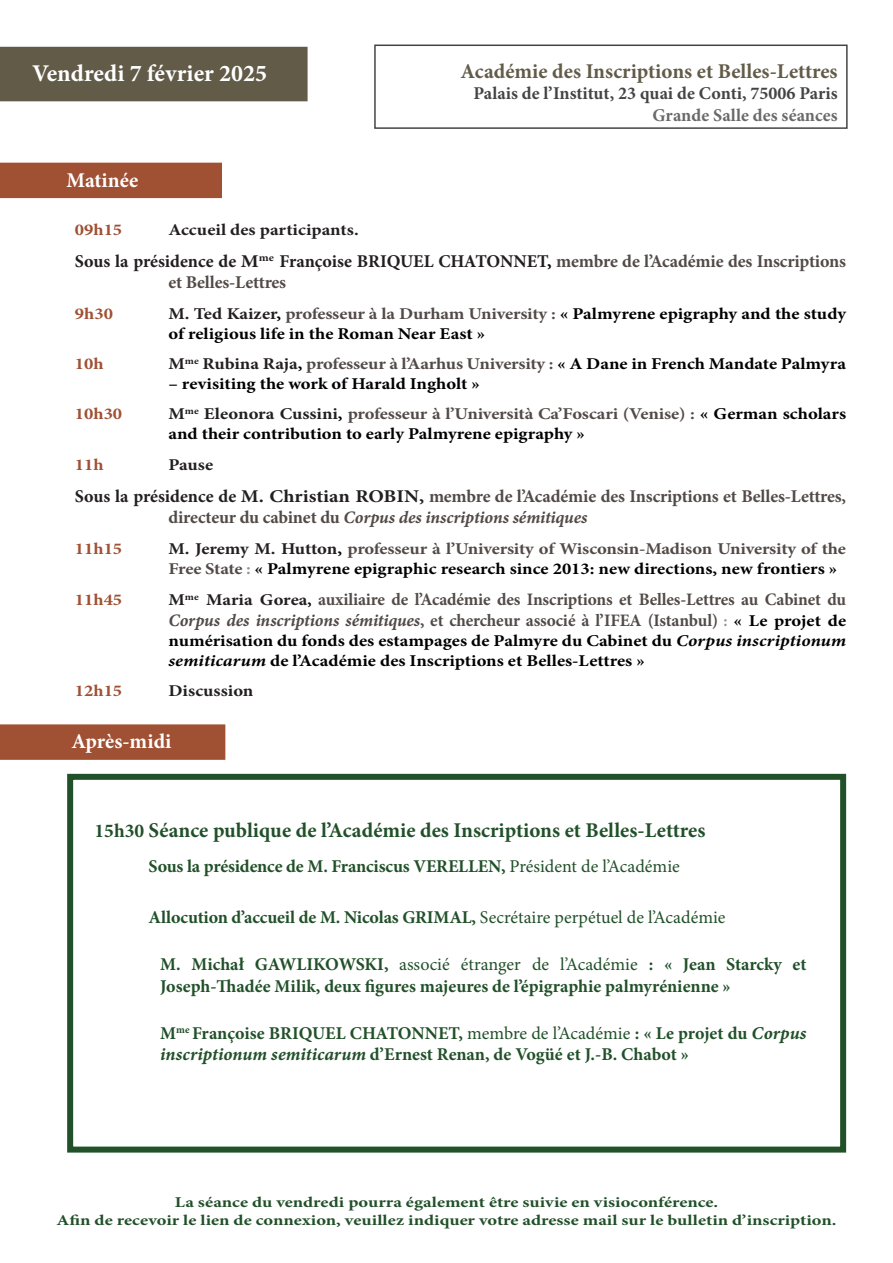
<style>
.page{position:relative;width:893px;height:1263px;background:#fff}
.page>*{position:absolute;margin:0;border:0;box-sizing:border-box;transform-origin:0 0}
.t1{font:700 24px "Minion Pro";color:#fff}
.texte{font:700 21px "Minion Pro";color:#215029}
.t2{font:700 21px "Minion Pro";color:#625b48}
.t3{font:700 21px "Minion Pro";color:#fff}
.texte-2{font:700 18px/21.6px "Minion Pro";letter-spacing:-.005em;color:#215029}
.texte-3{font:700 18px/21.6px "Minion Pro";letter-spacing:-.005em;color:#524a47}
.t4{font:700 18px "Minion Pro";color:#444}
.t5{font:700 18px "Minion Pro";letter-spacing:.005em;color:#696969}
.texte-4{font:700 17.55px/21px "Minion Pro";letter-spacing:-.01em;color:#524a47}
.texte-5{font:17.55px "Minion Pro Bold It Capt";letter-spacing:-.005em;color:#524a47}
.texte-6{font:700 16.5px/19.8px "Minion Pro";letter-spacing:-.005em;color:#000;scale:1.13 1}
.texte-7{font:700 16.5px "Minion Pro";letter-spacing:-.01em;color:#524a47;scale:1.13 1}
.texte-8{font:700 16.5px "Minion Pro";color:#231f20;scale:1.13 1}
.texte-9{font:700 16.5px "Minion Pro";color:#a05033;scale:1.13 1}
.t6{font:700 15px "Minion Pro";color:#215029;scale:1.23 1}
.s1{color:#231f20}
.s2{color:#000}
.s3{color:#524a47}
.s4{font-family:"Minion Pro";font-weight:700;font-size:18px}
.s5{color:#939598}
.s6{font-size:16.5px;color:#231f20}
.s7{font-size:16.5px;color:#000}
.s8{font-family:"Minion Pro Bold It Capt";font-weight:400}
.s9{font-size:16.5px;color:#939598}
.s10{font-family:"Minion Variable Concept";font-weight:400;font-style:italic}
.s11{font-size:19.5px}
.s12{font-weight:400}
</style>
<div class="page">
<div style="left:0;top:163px;width:222px;height:35px;background:#a05033"></div>
<div style="left:0;top:724px;width:225px;height:36px;background:#a05033"></div>
<div style="left:0;top:47px;width:308px;height:54px;background:#625b48"></div>
<div style="left:374px;top:45px;width:474px;height:84px;border:2px solid #444"></div>
<div style="left:67px;top:774px;width:779px;height:378px;border:6px solid #215029"></div>
<p class="t1" style="left:32px;top:56px;width:236px">Vendredi 7 février 2025</p>
<p class="t3" style="left:67px;top:166px;width:73px">Matinée</p>
<p class="t2" style="left:461px;top:56px;width:378px">Académie des Inscriptions et Belles-Lettres</p>
<p class="t4" style="left:473px;top:81px;width:366px">Palais de l’Institut, 23 quai de Conti, 75006 Paris</p>
<p class="t5" style="left:653px;top:102px;width:186px">Grande Salle des séances</p>
<p class="texte-9" style="left:75px;top:218px;width:43px">09h15</p>
<p class="texte-8" style="left:168px;top:218px;width:170px">Accueil des participants.</p>
<p class="texte-3" style="left:168px;top:250px;width:679px;text-indent:-94px"><span class="s1">Sous la présidence de M</span><sup>me</sup> <span class="s1">Françoise BRIQUEL CHATONNET</span><span class="s2">,</span> membre de l’Académie des Inscriptions et Belles-Lettres</p>
<p class="texte-9" style="left:75px;top:302px;width:35px">9h30</p>
<p class="texte-6" style="left:168px;top:303px;width:601px"><span class="s1">M. Ted Kaizer</span>, <span class="s3">professeur à la Durham University :</span> « Palmyrene epigraphy and the study of religious life in the Roman Near East »</p>
<p class="texte-9" style="left:75px;top:352px;width:27px">10h</p>
<p class="texte-7" style="left:168px;top:352px;width:601px"><span class="s1">M</span><sup>me</sup> <span class="s1">Rubina Raja</span><span class="s2">,</span> professeur à l’Aarhus University : <span class="s2">« A Dane in French Mandate Palmyra</span></p>
<p class="texte-6" style="left:168px;top:373px;width:277px">– revisiting the work of Harald Ingholt »</p>
<p class="texte-9" style="left:75px;top:402px;width:43px">10h30</p>
<p class="texte-6" style="left:168px;top:404px;width:601px"><span class="s1">M</span><sup>me</sup> <span class="s1">Eleonora Cussini</span>, <span class="s3">professeur à l’Università Ca’Foscari (Venise) :</span> « German scholars and their contribution to early Palmyrene epigraphy »</p>
<p class="texte-9" style="left:75px;top:453px;width:27px">11h</p>
<p class="texte-8" style="left:168px;top:453px;width:41px">Pause</p>
<p class="texte-3" style="left:75px;top:485px;width:773px"><span class="s1">Sous la présidence de M. Christian ROBIN,</span> membre de l’Académie des Inscriptions et Belles-Lettres,</p>
<p class="texte-5" style="left:168px;top:505px;width:420px"><span class="s4">directeur du cabinet du</span> Corpus des inscriptions sémitiques</p>
<p class="texte-9" style="left:75px;top:537px;width:43px">11h15</p>
<p class="texte-6" style="left:168px;top:538px;width:601px"><span class="s1">M. Jeremy M. Hutton</span>, <span class="s3">professeur à l’University of Wisconsin-Madison University of the<br>Free State</span> <span class="s5">:</span> « Palmyrene epigraphic research since 2013: new directions, new frontiers »</p>
<p class="texte-9" style="left:75px;top:588px;width:43px">11h45</p>
<p class="texte-4" style="left:168px;top:589px;width:679px"><span class="s6">M</span><sup>me</sup> <span class="s6">Maria Gorea</span><span class="s7">,</span> auxiliaire de l’Académie des Inscriptions et Belles-Lettres au Cabinet du<br><span class="s8">Corpus des inscriptions sémitiques</span>, et chercheur associé à l’IFEA (Istanbul) <span class="s9">:</span> <span class="s7">« Le projet de</span></p>
<p class="texte-6" style="left:168px;top:631px;width:601px">numérisation du fonds des estampages de Palmyre du Cabinet du <span class="s10">Corpus inscriptionum semiticarum</span> de l’Académie des Inscriptions et Belles-Lettres »</p>
<p class="texte-9" style="left:75px;top:679px;width:43px">12h15</p>
<p class="texte-8" style="left:168px;top:679px;width:77px">Discussion</p>
<p class="t3" style="left:71px;top:726px;width:101px">Après-midi</p>
<p class="texte" style="left:95px;top:815px;width:612px"><span class="s11">15h30</span> Séance publique de l’Académie des Inscriptions et Belles-Lettres</p>
<p class="texte-2" style="left:149px;top:855px;width:533px">Sous la présidence de M. Franciscus VERELLEN, <span class="s12">Président de l’Académie</span></p>
<p class="texte-2" style="left:149px;top:907px;width:578px">Allocution d’accueil de M. Nicolas GRIMAL, <span class="s12">Secrétaire perpétuel de l’Académie</span></p>
<p class="texte-2" style="left:160px;top:953px;width:648px">M. Michał GAWLIKOWSKI, <span class="s12">associé étranger de l’Académie</span> : « Jean Starcky et<br>Joseph-Thadée Milik, deux figures majeures de l’épigraphie palmyrénienne »</p>
<p class="texte-2" style="left:160px;top:1022px;width:648px">M<sup>me</sup> Françoise BRIQUEL CHATONNET, <span class="s12">membre de l’Académie</span> : « Le projet du <span class="s8">Corpus inscriptionum semiticarum</span> d’Ernest Renan, de Vogüé et J.-B. Chabot »</p>
<p class="t6" style="left:175px;top:1192px;width:443px">La séance du vendredi pourra également être suivie en visioconférence.</p>
<p class="t6" style="left:57px;top:1210px;width:636px">Afin de recevoir le lien de connexion, veuillez indiquer votre adresse mail sur le bulletin d’inscription.</p>
</div>
